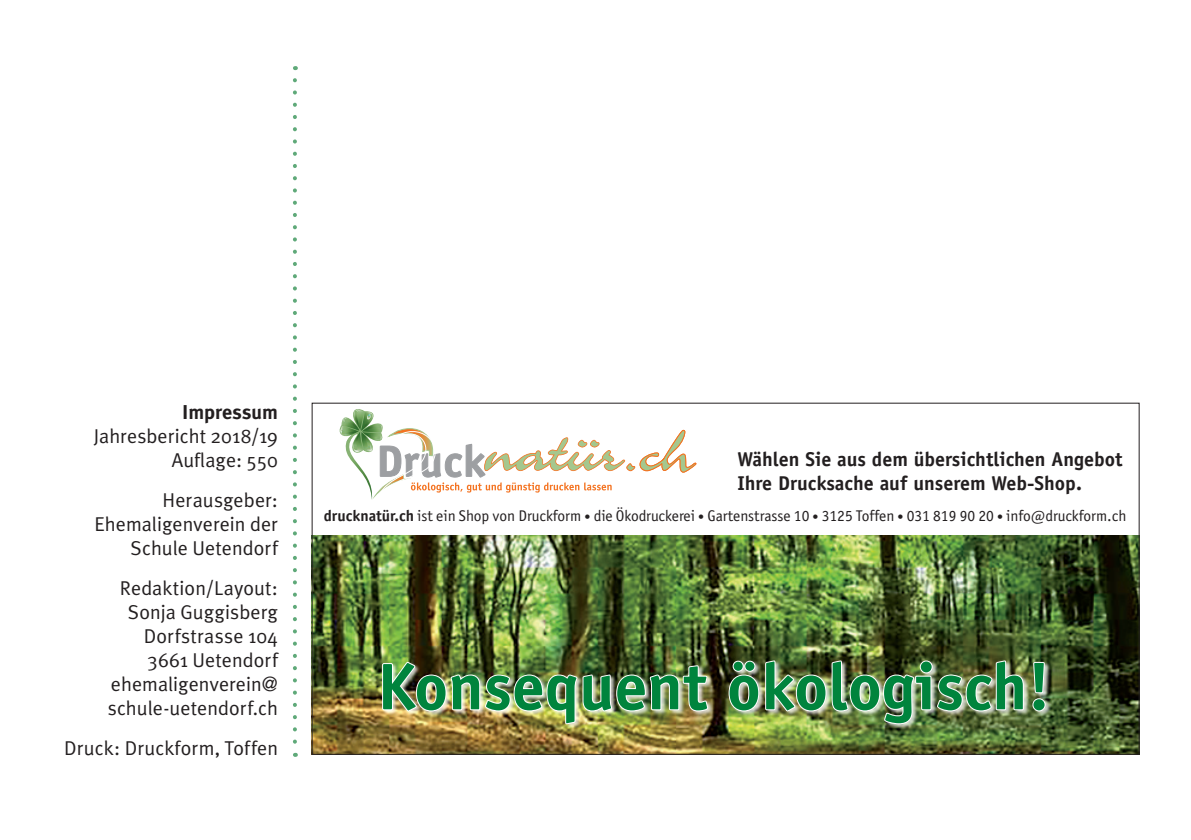
<style>
.page{position:relative;width:1191px;height:840px;background:#fff}
.page>*{position:absolute;margin:0;border:0;box-sizing:border-box;transform-origin:0 0}
.t1{font:700 66px "Officina Sans Std";color:#00843d}
.t2{font:20px/24px "Meta Plus Normal";letter-spacing:.005em;color:#231f20;text-align:right}
.t3{font:700 20px/24px "Officina Sans Std";color:#231f20}
.t4{font:700 20px "Meta Plus";color:#231f20}
.t5{font:15.6px "Officina Sans Std";color:#231f20}
.s1{font-weight:700}
.s2{font-size:12px}
</style>
<div class="page">
<img style="left:314px;top:535px;width:823px;height:217px">
<svg style="left:293px;top:80px;width:4px;height:676px"></svg>
<div style="left:381px;top:660px;width:670px;height:69px;background:#fff;opacity:.75"></div>
<img style="left:381px;top:659px;width:328px;height:65px">
<img style="left:727px;top:659px;width:297px;height:65px">
<svg style="left:1031px;top:592px;width:15px;height:120px"></svg>
<svg style="left:339px;top:409px;width:357px;height:91px"></svg>
<p class="t4" style="left:182px;top:400px;width:97px">Impressum</p>
<p class="t2" style="left:94px;top:423px;width:186px">Jahresbericht 2018/19<br>Auflage: 550</p>
<p class="t2" style="left:94px;top:487px;width:185px">Herausgeber:<br>Ehemaligenverein der<br>Schule Uetendorf</p>
<p class="t2" style="left:108px;top:575px;width:172px">Redaktion/Layout:<br>Sonja Guggisberg<br>Dorfstrasse 104<br>3661 Uetendorf ehemaligenverein@ schule-uetendorf.ch</p>
<p class="t2" style="left:64px;top:735px;width:215px">Druck: Druckform, Toffen</p>
<p class="t3" style="left:737px;top:446px;width:387px">Wählen Sie aus dem übersichtlichen Angebot<br>Ihre Drucksache auf unserem Web-Shop.</p>
<p class="t5" style="left:324px;top:506px;width:804px"><span class="s1">drucknatür.ch</span> ist ein Shop von Druckform <span class="s2">•</span> die Ökodruckerei <span class="s2">•</span> Gartenstrasse 10 <span class="s2">•</span> 3125 Toffen <span class="s2">•</span> 031 819 90 20 <span class="s2">•</span> info@druckform.ch</p>
<h1 class="t1" style="left:377px;top:645px;width:674px">Konsequent ökologisch!</h1>
</div>
